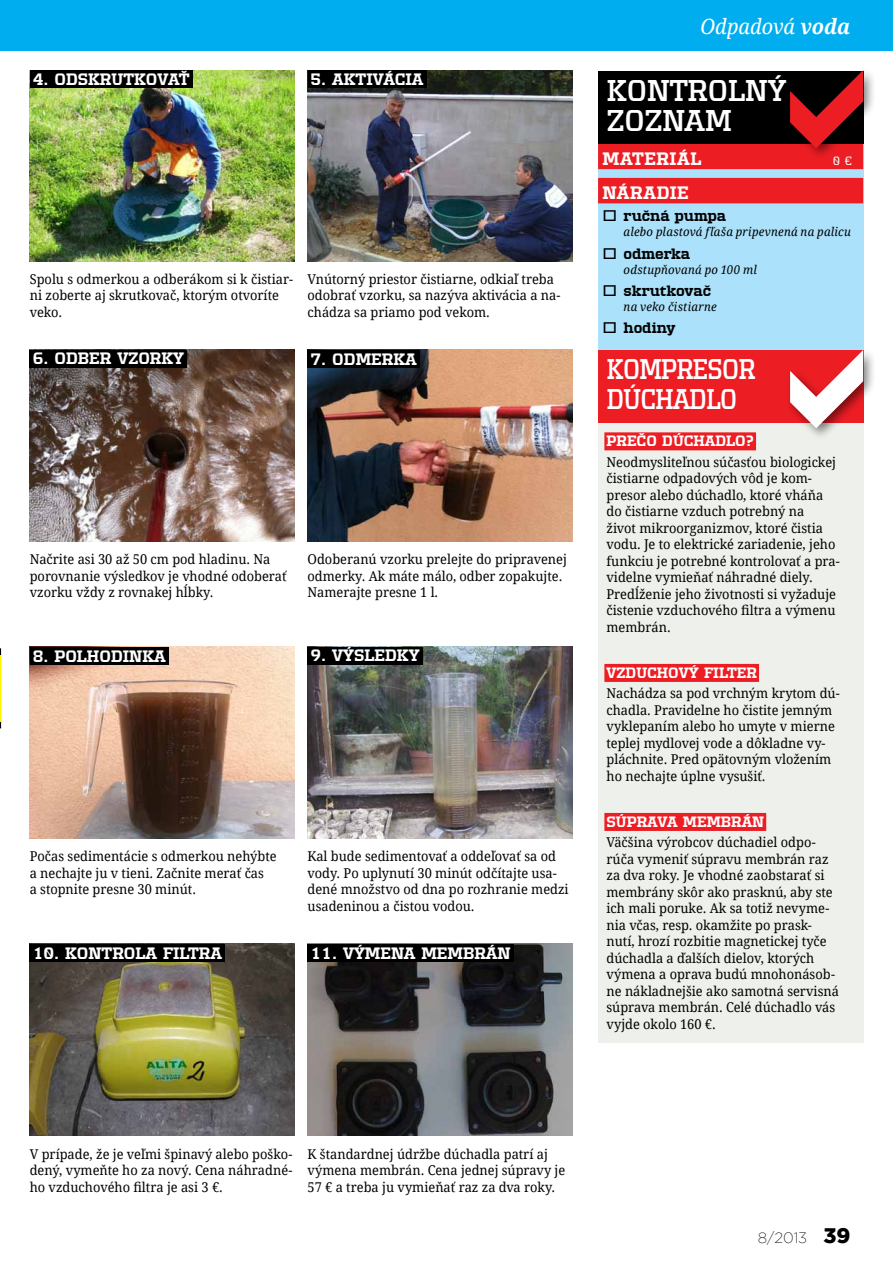
<style>
.page{position:relative;width:893px;height:1263px;background:#fff}
.page>*{position:absolute;margin:0;border:0;box-sizing:border-box;transform-origin:0 0}
.t1{font:30px "Defender 33";color:#fff;scale:1.1 1}
.t2{font:28.5px/30px "Defender 33";letter-spacing:-.02em;color:#fff}
.t3{font:italic 21px "Droid Serif";letter-spacing:-.005em;color:#fff;scale:.95 1}
.t4{font:700 18px "Defender 32";letter-spacing:.03em;color:#fff;scale:1.1 1}
.t5{font:700 16.5px "Defender 32";color:#fff;scale:1.1 1}
.t6{font:700 15px "Defender 32";color:#fff;scale:1.1 1}
.t7{font:700 15px "Defender 32";letter-spacing:-.01em;color:#000;scale:1.1 1}
.t8{font:200 15px "Gotham";color:#000}
.t9{font:13.5px/16.5px "Droid Serif";color:#000;scale:.95 1}
.t10{font:italic 12px "Droid Serif";letter-spacing:.02em;color:#000;scale:.95 1}
.t11{font:12px "Defender 32";color:#fff;scale:1.1 1}
.s1{font-weight:700}
.s2{font-weight:900;font-size:21px}
</style>
<div class="page">
<div style="left:0;top:0;width:893px;height:51px;background:#00aeef"></div>
<img style="left:30px;top:71px;width:265px;height:191px">
<img style="left:308px;top:70px;width:265px;height:191px">
<img style="left:30px;top:350px;width:265px;height:191px">
<img style="left:30px;top:647px;width:265px;height:191px">
<img style="left:30px;top:944px;width:265px;height:191px">
<img style="left:308px;top:350px;width:265px;height:191px">
<img style="left:308px;top:647px;width:265px;height:191px">
<img style="left:308px;top:944px;width:265px;height:191px">
<div style="left:30px;top:71px;width:163px;height:17px;background:#000"></div>
<div style="left:30px;top:350px;width:157px;height:17px;background:#000"></div>
<div style="left:30px;top:647px;width:139px;height:17px;background:#000"></div>
<div style="left:30px;top:944px;width:195px;height:17px;background:#000"></div>
<div style="left:308px;top:70px;width:118px;height:18px;background:#000"></div>
<div style="left:308px;top:350px;width:112px;height:17px;background:#000"></div>
<div style="left:308px;top:647px;width:115px;height:17px;background:#000"></div>
<div style="left:308px;top:944px;width:206px;height:17px;background:#000"></div>
<div style="left:598px;top:423px;width:265px;height:620px;background:#edf0eb"></div>
<div style="left:604px;top:432px;width:152px;height:18px;background:#ed1d24"></div>
<div style="left:604px;top:664px;width:155px;height:18px;background:#ed1d24"></div>
<div style="left:604px;top:813px;width:162px;height:18px;background:#ed1d24"></div>
<div style="left:598px;top:350px;width:265px;height:73px;background:#ed1d24"></div>
<svg style="left:0;top:648px;width:1px;height:80px"></svg>
<div style="left:785px;top:347px;width:92px;height:94px;background:#000;opacity:.5"></div>
<svg style="left:790px;top:350px;width:73px;height:78px"></svg>
<div style="left:598px;top:144px;width:265px;height:206px;background:#abe1fa"></div>
<div style="left:598px;top:144px;width:265px;height:25px;background:#ed1d24"></div>
<div style="left:598px;top:178px;width:265px;height:25px;background:#ed1d24"></div>
<div style="left:598px;top:71px;width:265px;height:73px;background:#000"></div>
<div style="left:785px;top:67px;width:92px;height:94px;background:#000;opacity:.5"></div>
<svg style="left:790px;top:70px;width:73px;height:78px"></svg>
<h3 class="t3" style="left:700px;top:14px;width:159px">Odpadová <span class="s1">voda</span></h3>
<p class="t5" style="left:33px;top:70px;width:144px">4. OD SKRUTKOVAŤ</p>
<p class="t5" style="left:311px;top:70px;width:104px">5. AKTIVÁCIA</p>
<h1 class="t1" style="left:607px;top:74px;width:92px">KO NTROL</h1>
<h1 class="t1" style="left:745px;top:74px;width:39px">NÝ</h1>
<h1 class="t1" style="left:607px;top:104px;width:93px">ZOZNAM</h1>
<p class="t9" style="left:30px;top:271px;width:279px">Spolu s odmerkou a odberákom si k čistiar&shy;ni zoberte aj skrutkovač, ktorým otvoríte veko.</p>
<p class="t9" style="left:308px;top:271px;width:268px">Vnútorný priestor čistiarne, odkiaľ treba odobrať vzorku, sa nazýva aktivácia a na&shy;chádza sa priamo pod vekom.</p>
<h3 class="t4" style="left:602px;top:149px;width:80px">MATERIÁL</h3>
<p class="t11" style="left:833px;top:154px;width:19px">0 €</p>
<h3 class="t4" style="left:602px;top:183px;width:80px">NÁRADIE</h3>
<p class="t7" style="left:602px;top:208px;width:114px">□ ručná pumpa</p>
<p class="t10" style="left:624px;top:225px;width:241px">alebo plastová fľaša pripevnená na palicu</p>
<p class="t7" style="left:602px;top:245px;width:81px">□ odmerka</p>
<p class="t10" style="left:624px;top:262px;width:142px">odstupňovaná po 100 ml</p>
<p class="t7" style="left:602px;top:282px;width:100px">□ skrutkovač</p>
<p class="t10" style="left:624px;top:299px;width:100px">na veko čistiarne</p>
<p class="t7" style="left:602px;top:319px;width:68px">□ hodiny</p>
<p class="t5" style="left:33px;top:349px;width:31px">6. ODB</p>
<p class="t5" style="left:89px;top:349px;width:77px">ER VZORKY</p>
<p class="t5" style="left:311px;top:349px;width:33px">7. ODM</p>
<p class="t5" style="left:371px;top:349px;width:43px">ERKA</p>
<h2 class="t2" style="left:607px;top:354px;width:150px">KOMPRESOR<br>DÚCHADLO</h2>
<p class="t9" style="left:30px;top:551px;width:272px">Načrite asi 30 až 50 cm pod hladinu. Na porovnanie výsledkov je vhodné odoberať vzorku vždy z rovnakej hĺbky.</p>
<p class="t5" style="left:33px;top:646px;width:122px">8. POLHODINKA</p>
<p class="t9" style="left:308px;top:551px;width:275px">Odoberanú vzorku prelejte do pripravenej odmerky. Ak máte málo, odber zopakujte.<br>Namerajte presne 1 l.</p>
<p class="t5" style="left:311px;top:646px;width:80px">9. VÝSLEDKY</p>
<p class="t9" style="left:30px;top:848px;width:261px">Počas sedimentácie s odmerkou nehýbte a nechajte ju v tieni. Začnite merať čas<br>a stopnite presne 30 minút.</p>
<p class="t5" style="left:33px;top:943px;width:42px">10. KON</p>
<p class="t5" style="left:102px;top:943px;width:111px">TROLA FILTRA</p>
<p class="t9" style="left:308px;top:848px;width:276px">Kal bude sedimentovať a oddeľovať sa od vody. Po uplynutí 30 minút odčítajte usa&shy;dené množstvo od dna po rozhranie medzi usadeninou a čistou vodou.</p>
<p class="t5" style="left:311px;top:943px;width:172px">11. VÝMENA MEMBRÁN</p>
<p class="t6" style="left:606px;top:432px;width:109px">PREČO DÚCHADLO</p>
<p class="t6" style="left:746px;top:432px;width:9px">?</p>
<p class="t9" style="left:606px;top:454px;width:247px">Neodmysliteľnou súčasťou biologickej čistiarne odpadových vôd je kom&shy;presor alebo dúchadlo, ktoré vháňa do čistiarne vzduch potrebný na<br>život mikroorganizmov, ktoré čistia vodu. Je to elektrické zariadenie, jeho funkciu je potrebné kontrolovať a pra&shy;videlne vymieňať náhradné diely.<br>Predĺženie jeho životnosti si vyžaduje čistenie vzduchového filtra a výmenu membrán.</p>
<p class="t6" style="left:606px;top:664px;width:138px">VZDUCHOVÝ FILTER</p>
<p class="t9" style="left:606px;top:685px;width:247px">Nachádza sa pod vrchným krytom dú&shy;chadla. Pravidelne ho čistite jemným vyklepaním alebo ho umyte v mierne teplej mydlovej vode a dôkladne vy&shy;pláchnite. Pred opätovným vložením ho nechajte úplne vysušiť.</p>
<p class="t6" style="left:606px;top:813px;width:134px">SÚPRAVA MEMBRÁN</p>
<p class="t9" style="left:606px;top:834px;width:246px">Väčšina výrobcov dúchadiel odpo&shy;rúča vymeniť súpravu membrán raz za dva roky. Je vhodné zaobstarať si membrány skôr ako prasknú, aby ste ich mali poruke. Ak sa totiž nevyme&shy;nia včas, resp. okamžite po prask&shy;nutí, hrozí rozbitie magnetickej tyče dúchadla a ďalších dielov, ktorých výmena a oprava budú mnohonásob&shy;ne nákladnejšie ako samotná servisná súprava membrán. Celé dúchadlo vás vyjde okolo 160 €.</p>
<p class="t9" style="left:30px;top:1145px;width:278px;text-align:justify">V prípade, že je veľmi špinavý alebo poško&shy;dený, vymeňte ho za nový. Cena náhradné&shy;ho vzduchového filtra je asi 3 €.</p>
<p class="t9" style="left:308px;top:1145px;width:273px">K štandardnej údržbe dúchadla patrí aj výmena membrán. Cena jednej súpravy je<br>57 € a treba ju vymieňať raz za dva roky.</p>
<p class="t8" style="left:758px;top:1229px;width:94px">8/2013 <span class="s2">39</span></p>
</div>
